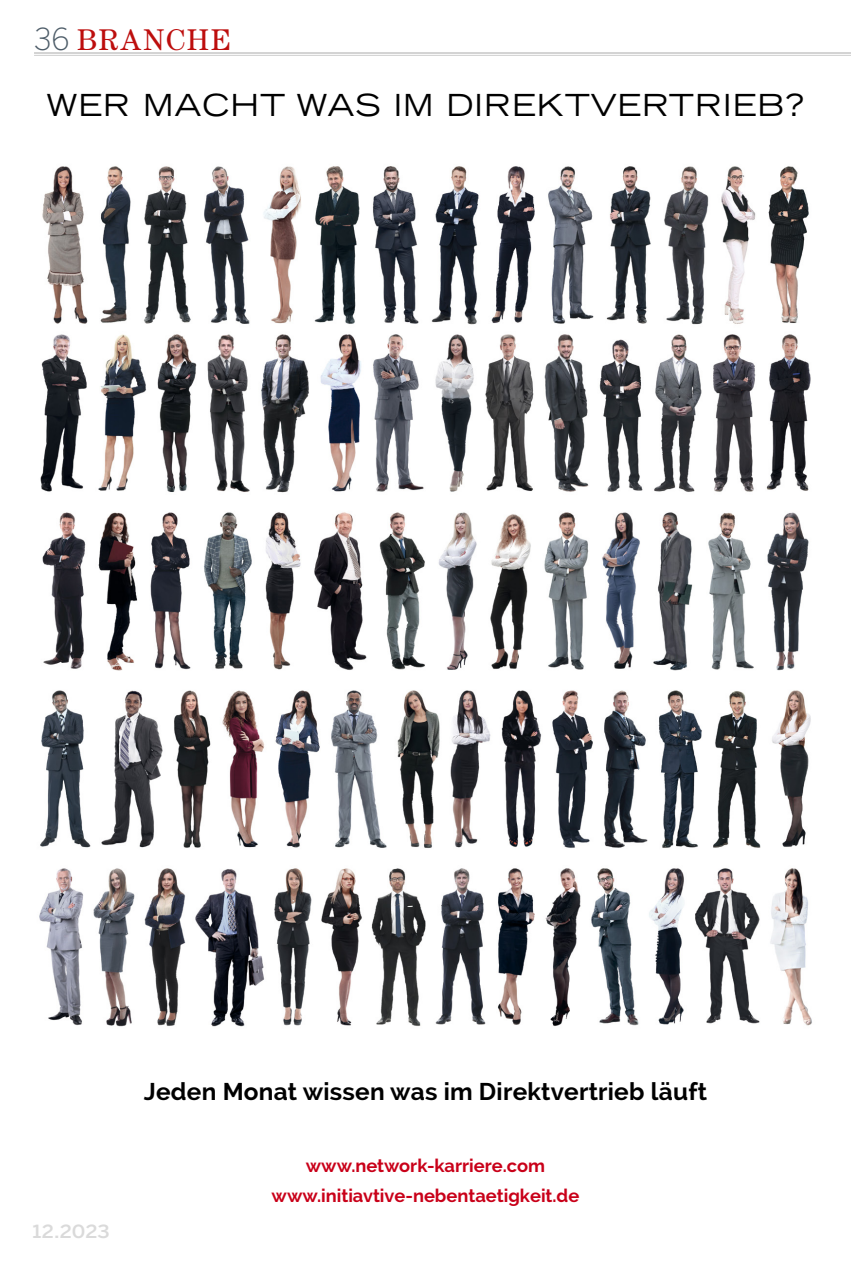
<style>
.page{position:relative;width:851px;height:1262px;background:#fff}
.page>*{position:absolute;margin:0;border:0;box-sizing:border-box;transform-origin:0 0}
.t1{font:expanded 30.4px "Trade Gothic LH";letter-spacing:.035em;color:#000}
.t2{font:30px "Century";letter-spacing:.055em;color:#bd0e0d}
.t3{font:700 24.3px "Raleway";letter-spacing:.01em;color:#000}
.t4{font:700 18.2px/30.4px "Raleway";color:#c90019;text-align:center}
.t5{font:500 18px "Benton Sans";color:#dadada;scale:1.11 1}
.s1{font-family:"Benton Sans";font-weight:300;color:#4d5c68}
</style>
<div class="page">
<hr style="left:34px;top:52px;width:816px;height:2px;background:#9d9d9c">
<hr style="left:34px;top:55px;width:816px;height:1px;background:#9d9d9c">
<img style="left:39px;top:166px;width:773px;height:861px">
<h2 class="t2" style="left:34px;top:22px;width:198px"><span class="s1">36</span> BRANCHE</h2>
<h1 class="t1" style="left:47px;top:85px;width:758px">WER MACHT WAS IM DIREKTVERTRIEB?</h1>
<h3 class="t3" style="left:144px;top:1077px;width:565px">Jeden Monat wissen was im Direktvertrieb läuft</h3>
<p class="t5" style="left:33px;top:1220px;width:71px">12.2023</p>
<p class="t4" style="left:271px;top:1150px;width:309px">www.network-karriere.com www.initiavtive-nebentaetigkeit.de</p>
</div>
